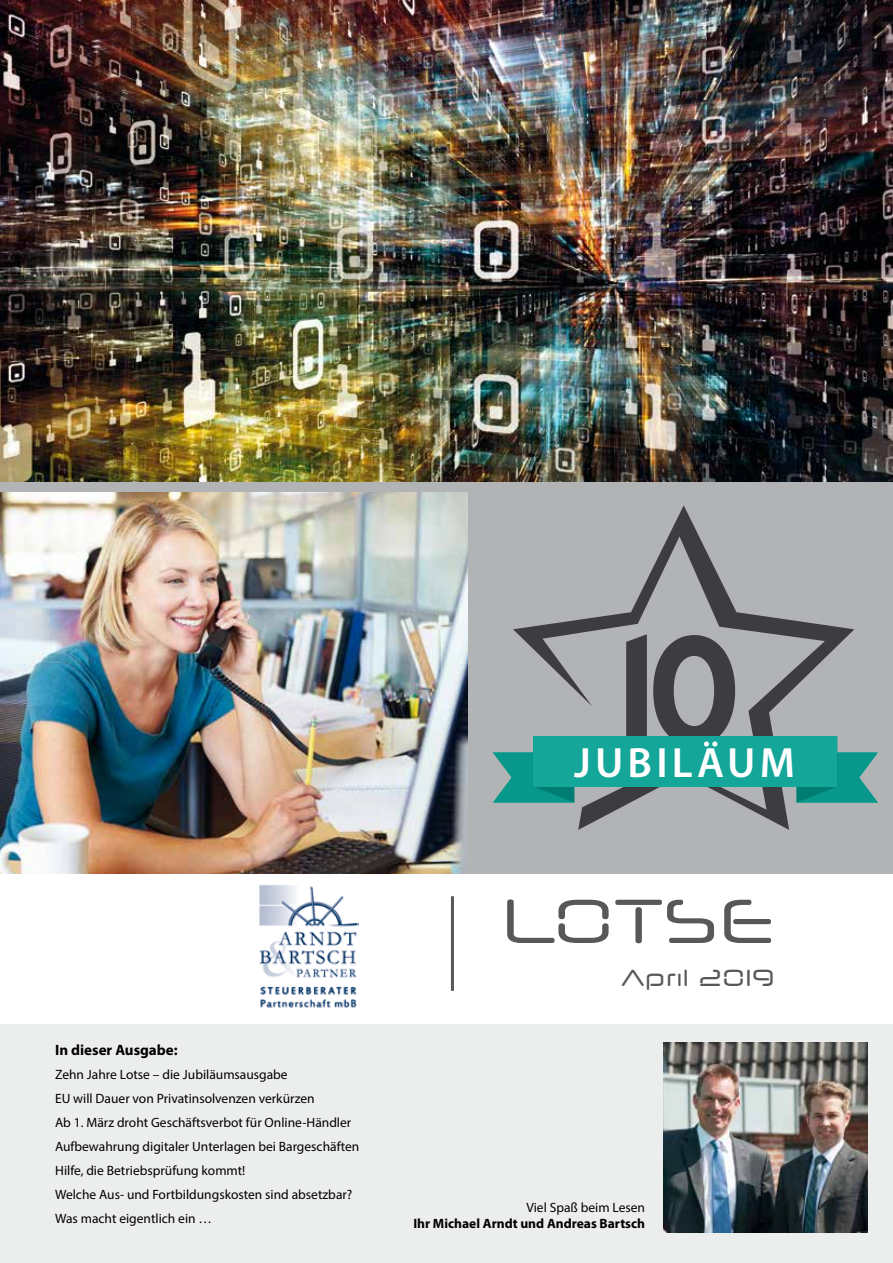
<style>
.page{position:relative;width:893px;height:1263px;background:#fff}
.page>*{position:absolute;margin:0;border:0;box-sizing:border-box;transform-origin:0 0}
.t1{font:97.5px "Neuropol Nova";color:#58585a}
.t2{font:600 42.45px "Myriad Pro";letter-spacing:.1em;color:#fff}
.t3{font:36px "Neuropol Nova";color:#58585a}
.t4{font:700 15px "Myriad Pro";color:#000}
.t5{font:13.5px/24px "Myriad Pro";color:#000}
.t6{font:700 13.5px "Myriad Pro";color:#000}
</style>
<div class="page">
<div style="left:0;top:1025px;width:893px;height:238px;background:#eceded"></div>
<img style="left:664px;top:1042px;width:203px;height:190px">
<img style="left:259px;top:885px;width:99px;height:123px">
<hr style="left:451px;top:896px;width:3px;height:95px;background:#58585a">
<div style="left:0;top:0;width:893px;height:874px;background:#b1b3b4"></div>
<img style="left:0;top:0;width:893px;height:481px">
<img style="left:0;top:493px;width:468px;height:381px">
<svg style="left:513px;top:505px;width:341px;height:325px"></svg>
<svg style="left:493px;top:737px;width:81px;height:65px"></svg>
<svg style="left:796px;top:737px;width:82px;height:65px"></svg>
<div style="left:534px;top:737px;width:303px;height:50px;background:#14a699"></div>
<p class="t4" style="left:55px;top:1040px;width:124px">In dieser Ausgabe:</p>
<p class="t5" style="left:55px;top:1062px;width:306px">Zehn Jahre Lotse – die Jubiläumsausgabe<br>EU will Dauer von Privatinsolvenzen verkürzen<br>Ab 1. März droht Geschäftsverbot für Online-Händler Aufbewahrung digitaler Unterlagen bei Bargeschäften Hilfe, die Betriebsprüfung kommt!<br>Welche Aus- und Fortbildungskosten sind absetzbar?<br>Was macht eigentlich ein …</p>
<h2 class="t2" style="left:574px;top:735px;width:222px">JUBILÄUM</h2>
<h1 class="t1" style="left:502px;top:881px;width:275px">LOTSE</h1>
<h3 class="t3" style="left:622px;top:963px;width:155px">April 2019</h3>
<p class="t5" style="left:526px;top:1195px;width:120px">Viel Spaß beim Lesen</p>
<p class="t6" style="left:413px;top:1215px;width:233px">Ihr Michael Arndt und Andreas Bartsch</p>
</div>
